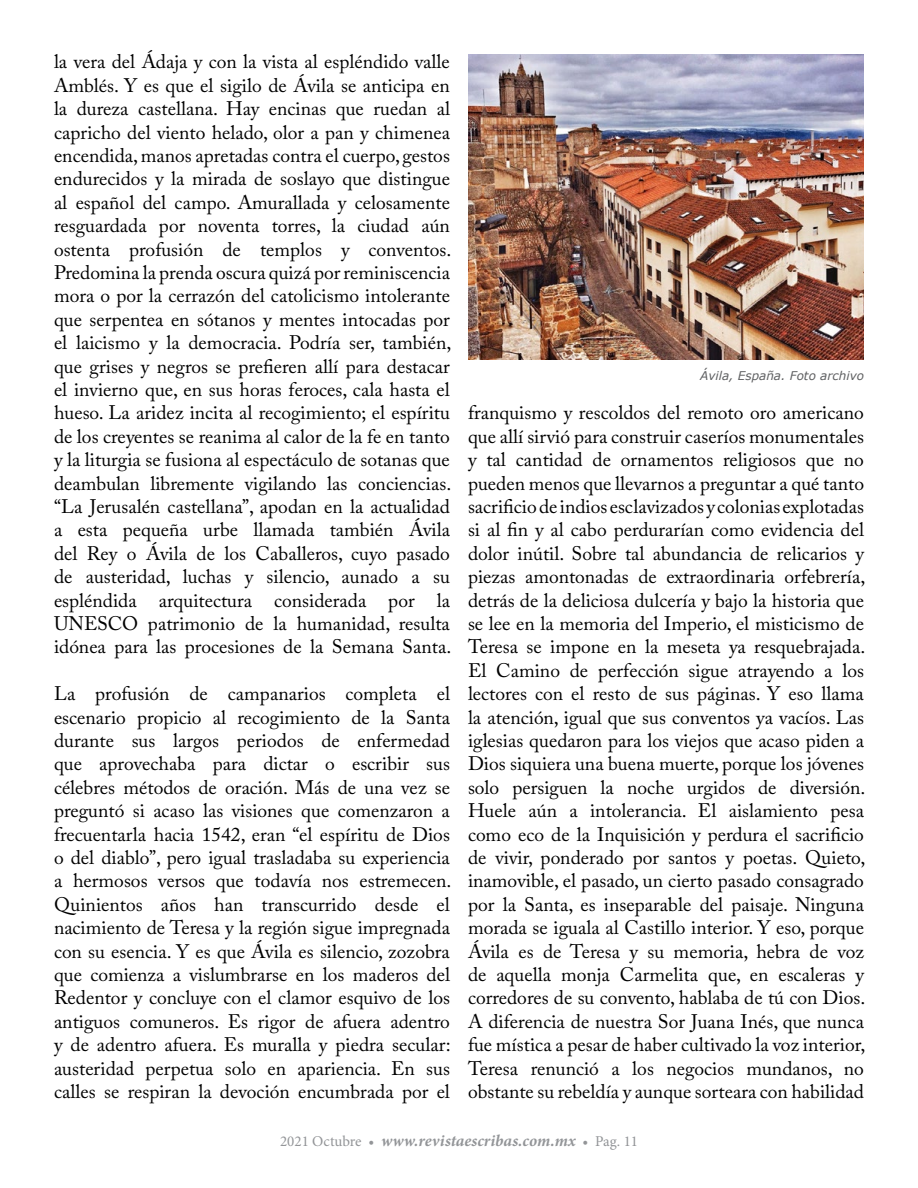
<style>
.page{position:relative;width:918px;height:1188px;background:#fff}
.page>*{position:absolute;margin:0;border:0;box-sizing:border-box;transform-origin:0 0}
.t1{font:19.5px/23.4px "Adobe Caslon Pro";color:#000;text-align:justify}
.t2{font:italic 700 16.5px "Minion Pro";letter-spacing:.005em;color:#939598}
.t3{font:italic 12px "Verdana";color:#5f6062}
.s1{font-weight:400;font-style:normal;font-size:15px}
</style>
<div class="page">
<img style="left:468px;top:54px;width:396px;height:306px">
<p class="t1" style="left:54px;top:50px;width:399px">la vera del Ádaja y con la vista al espléndido valle Amblés. Y es que el sigilo de Ávila se anticipa en la dureza castellana. Hay encinas que ruedan al capricho del viento helado, olor a pan y chimenea encendida, manos apretadas contra el cuerpo, gestos endurecidos y la mirada de soslayo que distingue al español del campo. Amurallada y celosamente resguardada por noventa torres, la ciudad aún ostenta profusión de templos y conventos.<br>Predomina la prenda oscura quizá por reminiscencia mora o por la cerrazón del catolicismo intolerante que serpentea en sótanos y mentes intocadas por el laicismo y la democracia. Podría ser, también, que grises y negros se prefieren allí para destacar el invierno que, en sus horas feroces, cala hasta el hueso. La aridez incita al recogimiento; el espíritu de los creyentes se reanima al calor de la fe en tanto y la liturgia se fusiona al espectáculo de sotanas que deambulan libremente vigilando las conciencias. “La Jerusalén castellana”, apodan en la actualidad a esta pequeña urbe llamada también Ávila del Rey o Ávila de los Caballeros, cuyo pasado de austeridad, luchas y silencio, aunado a su espléndida arquitectura considerada por la UNESCO patrimonio de la humanidad, resulta idónea para las procesiones de la Semana Santa.</p>
<p class="t1" style="left:54px;top:682px;width:399px">La profusión de campanarios completa el escenario propicio al recogimiento de la Santa durante sus largos periodos de enfermedad que aprovechaba para dictar o escribir sus célebres métodos de oración. Más de una vez se preguntó si acaso las visiones que comenzaron a frecuentarla hacia 1542, eran “el espíritu de Dios o del diablo”, pero igual trasladaba su experiencia a hermosos versos que todavía nos estremecen.<br>Quinientos años han transcurrido desde el nacimiento de Teresa y la región sigue impregnada con su esencia. Y es que Ávila es silencio, zozobra que comienza a vislumbrarse en los maderos del Redentor y concluye con el clamor esquivo de los antiguos comuneros. Es rigor de afuera adentro y de adentro afuera. Es muralla y piedra secular: austeridad perpetua solo en apariencia. En sus calles se respiran la devoción encumbrada por el</p>
<p class="t3" style="left:700px;top:367px;width:165px">Ávila, España. Foto archivo</p>
<p class="t1" style="left:468px;top:401px;width:399px">franquismo y rescoldos del remoto oro americano que allí sirvió para construir caseríos monumentales y tal cantidad de ornamentos religiosos que no pueden menos que llevarnos a preguntar a qué tanto sacrificio de indios esclavizados y colonias explotadas si al fin y al cabo perdurarían como evidencia del dolor inútil. Sobre tal abundancia de relicarios y piezas amontonadas de extraordinaria orfebrería, detrás de la deliciosa dulcería y bajo la historia que se lee en la memoria del Imperio, el misticismo de Teresa se impone en la meseta ya resquebrajada.<br>El Camino de perfección sigue atrayendo a los lectores con el resto de sus páginas. Y eso llama la atención, igual que sus conventos ya vacíos. Las iglesias quedaron para los viejos que acaso piden a Dios siquiera una buena muerte, porque los jóvenes solo persiguen la noche urgidos de diversión.<br>Huele aún a intolerancia. El aislamiento pesa como eco de la Inquisición y perdura el sacrificio de vivir, ponderado por santos y poetas. Quieto, inamovible, el pasado, un cierto pasado consagrado por la Santa, es inseparable del paisaje. Ninguna morada se iguala al Castillo interior. Y eso, porque Ávila es de Teresa y su memoria, hebra de voz de aquella monja Carmelita que, en escaleras y corredores de su convento, hablaba de tú con Dios.<br>A diferencia de nuestra Sor Juana Inés, que nunca fue mística a pesar de haber cultivado la voz interior, Teresa renunció a los negocios mundanos, no obstante su rebeldía y aunque sorteara con habilidad</p>
<p class="t2" style="left:280px;top:1129px;width:360px"><span class="s1">2021 Octubre •</span> www.revistaescribas.com.mx <span class="s1">• Pag. 11</span></p>
</div>
